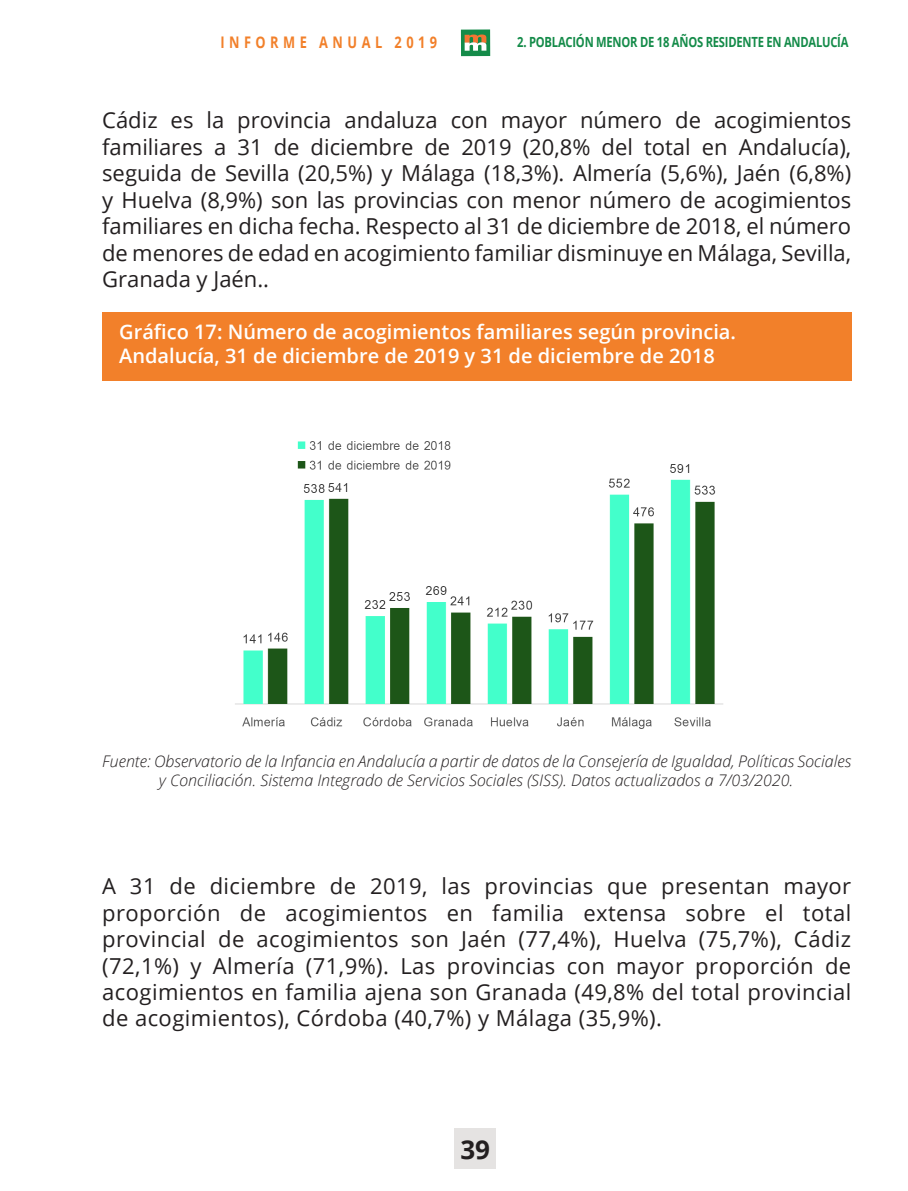
<style>
.page{position:relative;width:908px;height:1191px;background:#fff}
.page>*{position:absolute;margin:0;border:0;box-sizing:border-box;transform-origin:0 0}
.t1{font:700 26px "Open Sans";color:#231f20}
.t2{font:22px/26.4px "Open Sans";letter-spacing:.01em;color:#231f20;text-align:justify}
.TITULO_GRÁFICO{font:600 20px/24px "Open Sans";color:#fff}
.Pie_Tabla{font:italic 300 16px/19.2px "Open Sans";color:#231f20;text-align:center}
.t3{font:700 16px "Open Sans";letter-spacing:.35em;color:#f2802a;scale:.8 1}
.t4{font:700 14px "Open Sans";letter-spacing:-.02em;color:#148b49;scale:.8 1}
</style>
<div class="page">
<div style="left:460px;top:29px;width:30px;height:27px;background:#148b49"></div>
<svg style="left:464px;top:35px;width:22px;height:16px"></svg>
<div style="left:454px;top:1128px;width:41px;height:41px;background:#e5e3e2"></div>
<div style="left:102px;top:313px;width:748px;height:68px;background:#f2802a"></div>
<img style="left:235px;top:441px;width:488px;height:288px">
<p class="t3" style="left:220px;top:31px;width:272px">INFORME ANUAL 2019</p>
<p class="t4" style="left:517px;top:32px;width:415px">2. POBLACIÓN MENOR DE 18 AÑOS RESIDENTE EN ANDALUCÍA</p>
<p class="t2" style="left:102px;top:107px;width:750px">Cádiz es la provincia andaluza con mayor número de acogimientos familiares a 31 de diciembre de 2019 (20,8% del total en Andalucía), seguida de Sevilla (20,5%) y Málaga (18,3%). Almería (5,6%), Jaén (6,8%) y Huelva (8,9%) son las provincias con menor número de acogimientos familiares en dicha fecha. Respecto al 31 de diciembre de 2018, el número de menores de edad en acogimiento familiar disminuye en Málaga, Sevilla, Granada y Jaén..</p>
<p class="TITULO_GRÁFICO" style="left:119px;top:320px;width:618px">Gráfico 17: Número de acogimientos familiares según provincia.<br>Andalucía, 31 de diciembre de 2019 y 31 de diciembre de 2018</p>
<p class="Pie_Tabla" style="left:102px;top:751px;width:750px">Fuente: Observatorio de la Infancia en Andalucía a partir de datos de la Consejería de Igualdad, Políticas Sociales y Conciliación. Sistema Integrado de Servicios Sociales (SISS). Datos actualizados a 7/03/2020.</p>
<p class="t2" style="left:102px;top:872px;width:750px">A 31 de diciembre de 2019, las provincias que presentan mayor proporción de acogimientos en familia extensa sobre el total provincial de acogimientos son Jaén (77,4%), Huelva (75,7%), Cádiz (72,1%) y Almería (71,9%). Las provincias con mayor proporción de acogimientos en familia ajena son Granada (49,8% del total provincial de acogimientos), Córdoba (40,7%) y Málaga (35,9%).</p>
<p class="t1" style="left:460px;top:1131px;width:31px">39</p>
</div>
